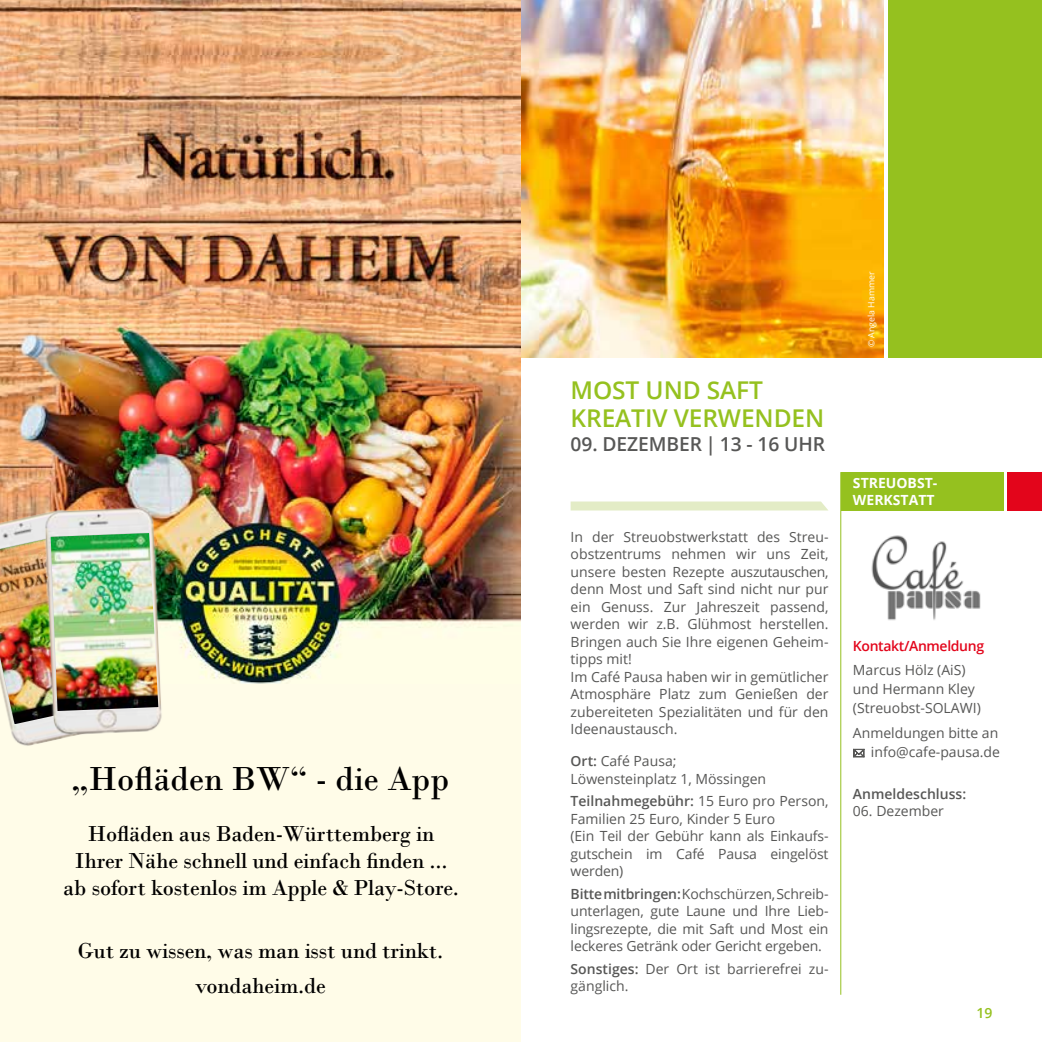
<style>
.page{position:relative;width:1042px;height:1042px;background:#fff}
.page>*{position:absolute;margin:0;border:0;box-sizing:border-box;transform-origin:0 0}
.t1{font:35px "Bodoni";color:#000}
.t2{font:600 24.5px/28px "Open Sans";letter-spacing:-.005em;color:#95c11f}
.t3{font:22.75px/27.3px "Bodoni";letter-spacing:-.01em;color:#000;text-align:center}
.t4{font:600 19.25px "Open Sans";letter-spacing:-.005em;color:#575756}
.t5{font:14px/17.5px "Open Sans";color:#575756}
.t6{font:700 14px/16.8px "Open Sans";color:#fff}
.t7{font:600 14px "Open Sans";letter-spacing:-.025em;color:#e3051b}
.t8{font:600 14px "Open Sans";color:#575756}
.t9{font:600 14px "Open Sans";color:#95c11f}
.t10{font:8.75px "Open Sans";color:#fff}
.s1{font-weight:600}
</style>
<div class="page">
<div style="left:888px;top:0;width:154px;height:358px;background:#95c11f"></div>
<img style="left:521px;top:0;width:362px;height:358px">
<img style="left:871px;top:535px;width:110px;height:86px">
<div style="left:841px;top:472px;width:162px;height:39px;background:#95c11f"></div>
<div style="left:1007px;top:472px;width:35px;height:39px;background:#e3051b"></div>
<svg style="left:570px;top:501px;width:258px;height:9px;background:#e4edca"></svg>
<hr style="left:840px;top:472px;width:1px;height:522px;background:#95c11f">
<div style="left:0;top:567px;width:521px;height:475px;background:#fffce8"></div>
<img style="left:0;top:55px;width:521px;height:629px">
<img style="left:0;top:490px;width:141px;height:2px">
<img style="left:0;top:492px;width:179px;height:254px">
<img style="left:51px;top:533px;width:107px;height:178px">
<img style="left:0;top:0;width:521px;height:55px">
<svg style="left:853px;top:748px;width:12px;height:10px"></svg>
<h1 class="t1" style="left:72px;top:757px;width:379px">„Hofläden BW“ - die App</h1>
<h3 class="t3" style="left:63px;top:819px;width:397px">Hofläden aus Baden-Württemberg in<br>Ihrer Nähe schnell und einfach finden ... ab sofort kostenlos im Apple &amp; Play-Store.</h3>
<h3 class="t3" style="left:78px;top:933px;width:367px;line-height:35px">Gut zu wissen, was man isst und trinkt. vondaheim.de</h3>
<h2 class="t2" style="left:570px;top:375px;width:250px">M ost un d Saft kreativ verwen den</h2>
<h3 class="t4" style="left:570px;top:431px;width:256px">09. Dezember | 13 - 16 Uh r</h3>
<p class="t5" style="left:570px;top:527px;width:259px">I n der Streuobstwerkstatt des Streu&shy;obstzentrums nehmen wir uns Zeit, unsere besten Rezepte auszutauschen, denn Most und Saft sind nicht nur pur ein Genuss. Zur Jahreszeit passend, werden wir z.B. Glühmost herstellen.<br>Bringen auch Sie I hre eigenen Geheim&shy;tipps mit!<br>I m Café Pausa haben wir in gemütlicher Atmosphäre Platz zum Genießen der zubereiteten Spezialitäten und für den Ideenaustausch.</p>
<p class="t5" style="left:570px;top:752px;width:197px"><span class="s1">Ort:</span> Café Pausa;<br>Löwensteinplatz 1, Mössingen</p>
<p class="t5" style="left:570px;top:792px;width:259px"><span class="s1">Teilnahmegebühr:</span> 15 Euro pro Person,<br>Familien 25 Euro, Kinder 5 Euro<br>(Ein Teil der Gebühr kann als Einkaufs&shy;gutschein im Café Pausa eingelöst werden)</p>
<p class="t5" style="left:570px;top:884px;width:259px;text-align:justify"><span class="s1">Bitte mitbringen:</span> Kochschürzen, Schreib&shy;unterlagen, gute Laune und I hre Lieb&shy;lingsrezepte, die mit Saft und Most ein leckeres Getränk oder Gericht ergeben.</p>
<p class="t5" style="left:570px;top:959px;width:259px"><span class="s1">Sonstiges:</span> Der Ort ist barrierefrei zu&shy;gänglich.</p>
<p class="t10" style="left:865px;top:347px;width:77px;rotate:-90deg">© Angela Hammer</p>
<p class="t6" style="left:853px;top:474px;width:86px">STREUOBST-<br>WERKSTATT</p>
<p class="t7" style="left:853px;top:636px;width:133px">Kontakt/Anmeldung</p>
<p class="t5" style="left:853px;top:660px;width:129px;line-height:19.2px">Marcus Hölz (AiS) und Hermann Kley (Streuobst-SOLAWI)</p>
<p class="t5" style="left:853px;top:722px;width:149px;line-height:19.2px;text-align:right">Anmeldungen bitte an info@cafe-pausa.de</p>
<p class="t8" style="left:853px;top:784px;width:115px">Anmeldeschluss:</p>
<p class="t5" style="left:853px;top:802px;width:93px">06. Dezember</p>
<p class="t9" style="left:976px;top:1003px;width:17px">19</p>
</div>
